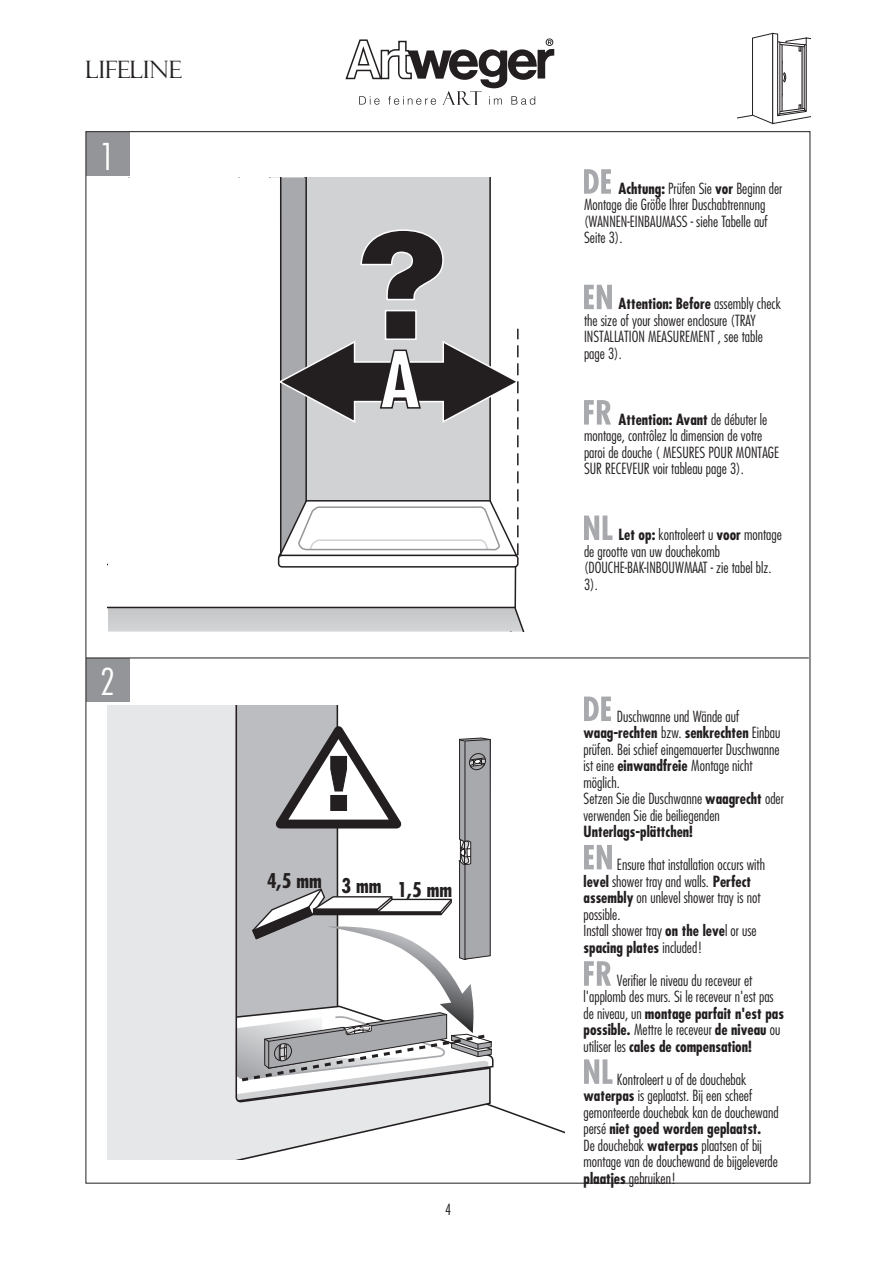
<style>
.page{position:relative;width:893px;height:1263px;background:#fff}
.page>*{position:absolute;margin:0;border:0;box-sizing:border-box;transform-origin:0 0}
.t1{font:300 condensed 36px "Futura Std";color:#fff}
.t2{font:24px "Felix Titling";color:#231f20}
.t3{font:700 condensed 19.8px "Futura Std";color:#231f20}
.t4{font:300 condensed 15px/16.5px "Futura Std";color:#231f20}
.t5{font:700 condensed 15px "Futura Std";color:#231f20}
.s1{font-weight:700}
</style>
<div class="page">
<svg style="left:584px;top:696px;width:27px;height:25px"></svg>
<svg style="left:584px;top:845px;width:28px;height:24px"></svg>
<svg style="left:584px;top:1059px;width:28px;height:25px"></svg>
<svg style="left:584px;top:961px;width:27px;height:25px"></svg>
<div style="left:86px;top:658px;width:44px;height:44px;background:#939598"></div>
<div style="left:86px;top:132px;width:44px;height:44px;background:#939598"></div>
<hr style="left:86px;top:657px;width:723px;height:1px;background:#231f20">
<svg style="left:108px;top:177px;width:417px;height:455px"></svg>
<svg style="left:108px;top:705px;width:383px;height:454px"></svg>
<svg style="left:108px;top:714px;width:386px;height:388px"></svg>
<svg style="left:345px;top:38px;width:209px;height:67px"></svg>
<svg style="left:737px;top:32px;width:74px;height:93px"></svg>
<svg style="left:584px;top:169px;width:27px;height:25px"></svg>
<svg style="left:584px;top:285px;width:28px;height:24px"></svg>
<svg style="left:584px;top:515px;width:28px;height:25px"></svg>
<svg style="left:584px;top:400px;width:27px;height:25px"></svg>
<h2 class="t2" style="left:86px;top:56px;width:97px">LIFELINE</h2>
<h1 class="t1" style="left:100px;top:135px;width:16px">1</h1>
<h1 class="t1" style="left:100px;top:660px;width:16px">2</h1>
<h3 class="t3" style="left:267px;top:868px;width:56px">4,5 mm</h3>
<h3 class="t3" style="left:341px;top:877px;width:112px">3 mm 1,5 mm</h3>
<p class="t4" style="left:445px;top:1201px;width:8px">4</p>
<p class="t4" style="left:584px;top:180px;width:200px;text-indent:34px"><span class="s1">Achtung:</span> Prüfen Sie <span class="s1">vor</span> Beginn der<br>Montage die Größe Ihrer Duschabtrennung (WANNEN-EINBAUMASS - siehe Tabelle auf<br>Seite 3).</p>
<p class="t4" style="left:584px;top:296px;width:198px;text-indent:34px"><span class="s1">Attention: Before</span> assembly check the size of your shower enclosure (TRAY<br>INSTALLATION MEASUREMENT , see table page 3).</p>
<p class="t4" style="left:584px;top:411px;width:197px;text-indent:34px"><span class="s1">Attention: Avant</span> de débuter le montage, contrôlez la dimension de votre paroi de douche ( MESURES POUR MONTAGE SUR RECEVEUR voir tableau page 3).</p>
<p class="t4" style="left:584px;top:527px;width:199px;text-indent:34px"><span class="s1">Let op:</span> kontroleert u <span class="s1">voor</span> montage de grootte van uw douchekomb (DOUCHE-BAK-INBOUWMAAT - zie tabel blz.<br>3).</p>
<p class="t4" style="left:583px;top:708px;width:202px;text-indent:33px">Duschwanne und Wände auf <span class="s1">waag-rechten</span> bzw. <span class="s1">senkrechten</span> Einbau prüfen. Bei schief eingemauerter Duschwanne ist eine <span class="s1">einwandfreie</span> Montage nicht möglich.<br>Setzen Sie die Duschwanne <span class="s1">waagrecht</span> oder verwenden Sie die beiliegenden</p>
<p class="t5" style="left:583px;top:822px;width:111px">Unterlags-plättchen!</p>
<p class="t4" style="left:583px;top:856px;width:183px;text-indent:33px">Ensure that installation occurs with <span class="s1">level</span> shower tray and walls. <span class="s1">Perfect assembly</span> on unlevel shower tray is not possible.<br>Install shower tray <span class="s1">on the leve</span>l or use <span class="s1">spacing plates</span> included!</p>
<p class="t4" style="left:583px;top:972px;width:202px;text-indent:33px">Verifier le niveau du receveur et l'applomb des murs. Si le receveur n'est pas de niveau, un <span class="s1">montage parfait n'est pas possible.</span> Mettre le receveur <span class="s1">de niveau</span> ou utiliser les <span class="s1">cales de compensation!</span></p>
<p class="t4" style="left:583px;top:1071px;width:197px;text-indent:33px">Kontroleert u of de douchebak <span class="s1">waterpas</span> is geplaatst. Bij een scheef gemonteerde douchebak kan de douchewand persé <span class="s1">niet goed worden geplaatst.<br></span>De douchebak <span class="s1">waterpas</span> plaatsen of bij montage van de douchewand de bijgeleverde <span class="s1">plaatjes</span> gebruiken!</p>
</div>
